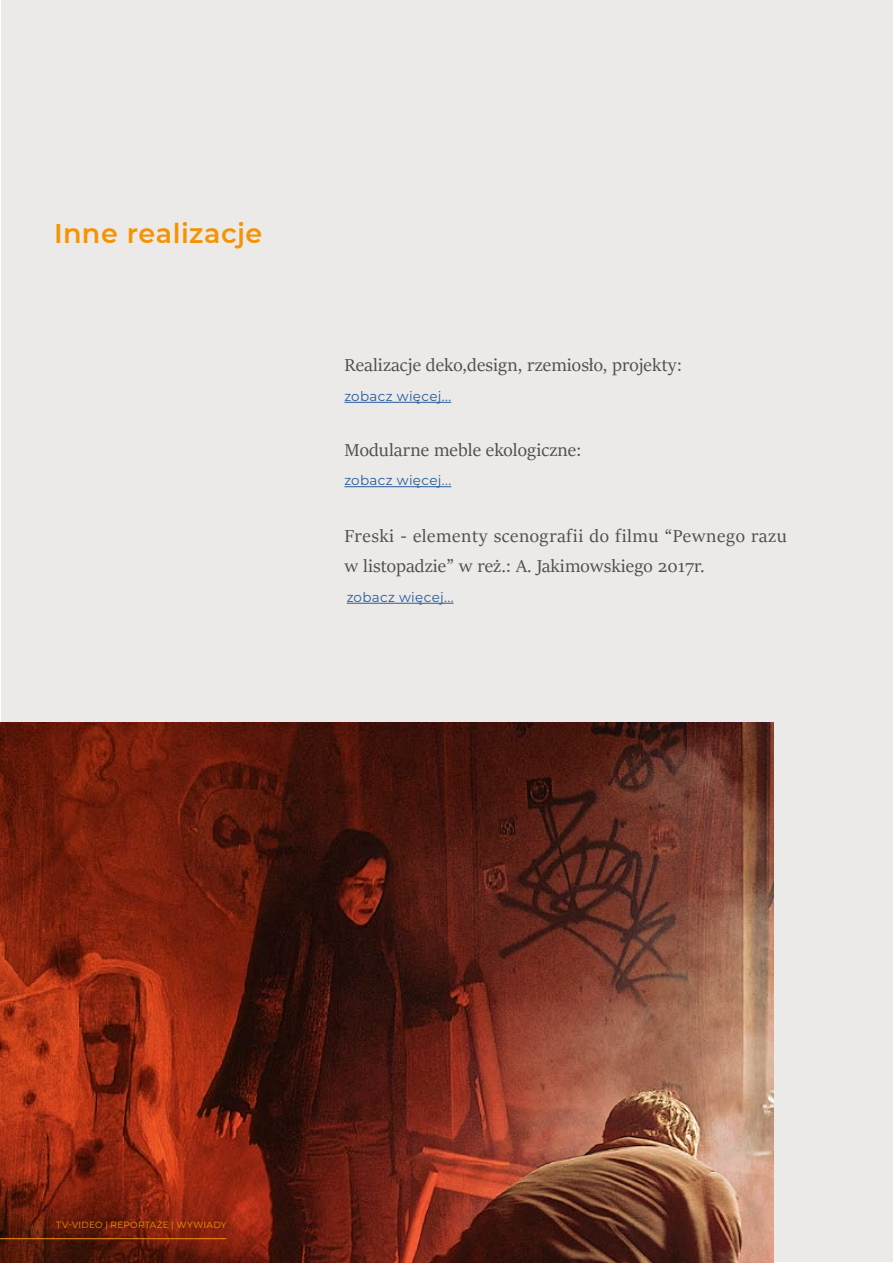
<style>
.page{position:relative;width:893px;height:1263px;background:#fff}
.page>*{position:absolute;margin:0;border:0;box-sizing:border-box;transform-origin:0 0}
.t1{font:600 27px "Montserrat";letter-spacing:.015em;color:#f59304}
.t2{font:19.5px/30px "Sitka Display";letter-spacing:.005em;color:#504e4e}
.t3{font:13.5px "Montserrat";letter-spacing:.02em;color:#275b9b}
.t4{font:9px "Montserrat";letter-spacing:.03em;color:#f59304}
</style>
<div class="page">
<div style="left:1px;top:0;width:892px;height:1262px;background:#ebeae8"></div>
<img style="left:0;top:723px;width:774px;height:540px">
<hr style="left:0;top:1238px;width:226px;height:1px;background:#f59304">
<hr style="left:344px;top:402px;width:107px;height:1px;background:#275b9b">
<hr style="left:347px;top:603px;width:107px;height:1px;background:#275b9b">
<hr style="left:344px;top:486px;width:107px;height:1px;background:#275b9b">
<h1 class="t1" style="left:54px;top:214px;width:210px">Inne realizacje</h1>
<p class="t2" style="left:344px;top:349px;width:339px">Realizacje deko,design, rzemiosło, projekty:</p>
<p class="t3" style="left:344px;top:387px;width:108px">zobacz więcej...</p>
<p class="t2" style="left:344px;top:434px;width:239px">Modularne meble ekologiczne:</p>
<p class="t3" style="left:344px;top:471px;width:108px">zobacz więcej...</p>
<p class="t2" style="left:344px;top:520px;width:444px">Freski - elementy scenografii do filmu “Pewnego razu w listopadzie” w reż.: A. Jakimowskiego 2017r.</p>
<p class="t3" style="left:347px;top:588px;width:108px">zobacz więcej...</p>
<p class="t4" style="left:56px;top:1218px;width:172px">TV-VIDEO | REPORTAŻE | WYWIADY</p>
</div>
